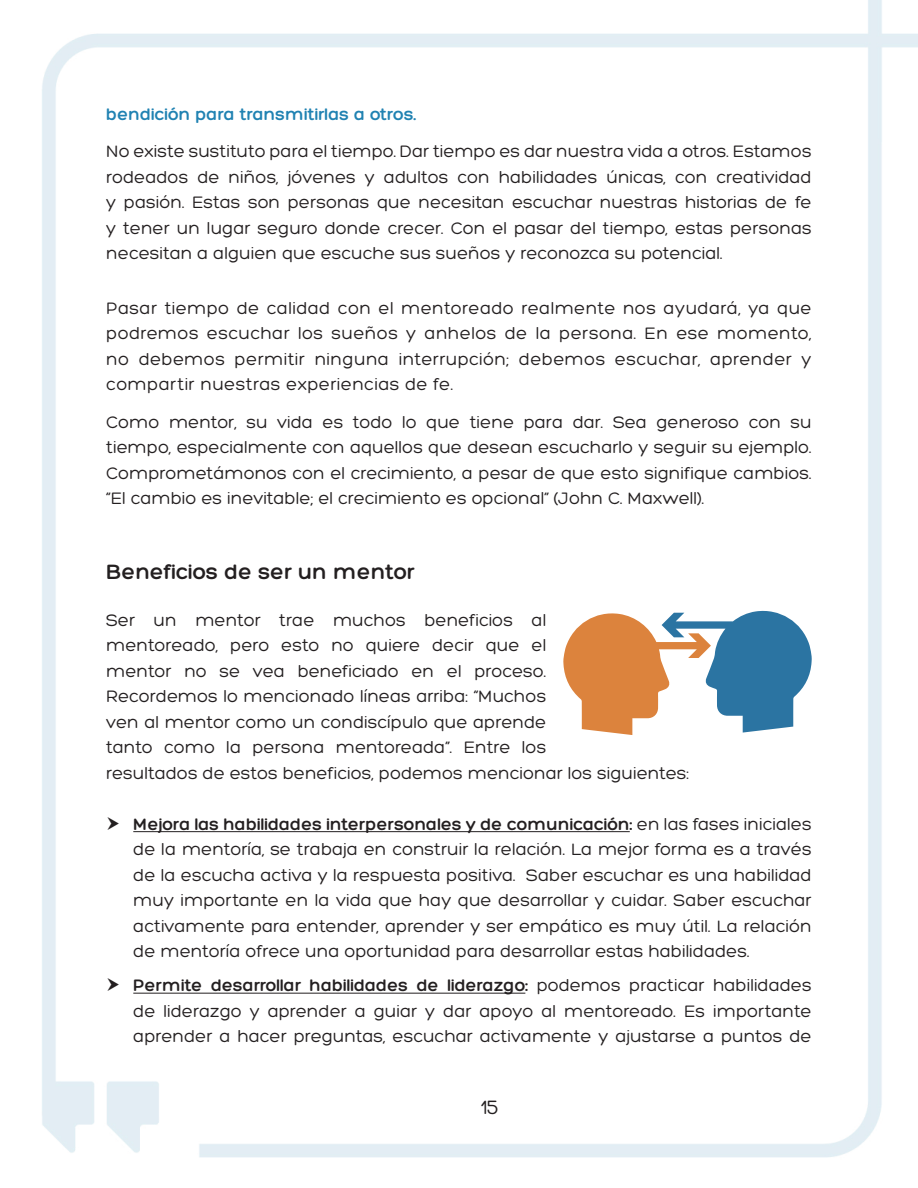
<style>
.page{position:relative;width:918px;height:1188px;background:#fff}
.page>*{position:absolute;margin:0;border:0;box-sizing:border-box;transform-origin:0 0}
.t1{font:700 22.5px "Hero";color:#231f20}
.t2{font:21px "Hero";color:#231f20}
.t3{font:18px/25.5px "Hero";color:#231f20;text-align:justify}
.t4{font:700 18px "Hero";color:#2082b2}
.s1{font-weight:700}
</style>
<div class="page">
<img style="left:42px;top:0;width:876px;height:1158px">
<hr style="left:133px;top:831px;width:497px;height:1px;background:#231f20">
<hr style="left:133px;top:993px;width:392px;height:1px;background:#231f20">
<svg style="left:563px;top:608px;width:249px;height:127px"></svg>
<svg style="left:108px;top:817px;width:11px;height:13px"></svg>
<svg style="left:108px;top:978px;width:11px;height:13px"></svg>
<p class="t4" style="left:106px;top:104px;width:311px">bendición para transmitirlas a otros.</p>
<p class="t3" style="left:106px;top:139px;width:707px">No existe sustituto para el tiempo. Dar tiempo es dar nuestra vida a otros. Estamos rodeados de niños, jóvenes y adultos con habilidades únicas, con creatividad y pasión. Estas son personas que necesitan escuchar nuestras historias de fe y tener un lugar seguro donde crecer. Con el pasar del tiempo, estas personas necesitan a alguien que escuche sus sueños y reconozca su potencial.</p>
<p class="t3" style="left:106px;top:295px;width:707px">Pasar tiempo de calidad con el mentoreado realmente nos ayudará, ya que podremos escuchar los sueños y anhelos de la persona. En ese momento, no debemos permitir ninguna interrupción; debemos escuchar, aprender y compartir nuestras experiencias de fe.</p>
<p class="t3" style="left:106px;top:409px;width:707px">Como mentor, su vida es todo lo que tiene para dar. Sea generoso con su tiempo, especialmente con aquellos que desean escucharlo y seguir su ejemplo.<br>Comprometámonos con el crecimiento, a pesar de que esto signifique cambios. “El cambio es inevitable; el crecimiento es opcional” (John C. Maxwell).</p>
<p class="t1" style="left:106px;top:560px;width:310px">Beneficios de ser un mentor</p>
<p class="t3" style="left:106px;top:607px;width:585px;text-align:left">Ser un mentor trae muchos beneficios al<br>mentoreado, pero esto no quiere decir que el<br>mentor no se vea beneficiado en el proceso.<br>Recordemos lo mencionado líneas arriba: “Muchos<br>ven al mentor como un condiscípulo que aprende<br>tanto como la persona mentoreada”. Entre los<br>resultados de estos beneficios, podemos mencionar los siguientes:</p>
<p class="t3" style="left:133px;top:811px;width:680px"><span class="s1">Mejora las habilidades interpersonales y de comunicación:</span> en las fases iniciales de la mentoría, se trabaja en construir la relación. La mejor forma es a través de la escucha activa y la respuesta positiva. Saber escuchar es una habilidad muy importante en la vida que hay que desarrollar y cuidar. Saber escuchar activamente para entender, aprender y ser empático es muy útil. La relación de mentoría ofrece una oportunidad para desarrollar estas habilidades.</p>
<p class="t3" style="left:133px;top:973px;width:680px"><span class="s1">Permite desarrollar habilidades de liderazgo:</span> podemos practicar habilidades de liderazgo y aprender a guiar y dar apoyo al mentoreado. Es importante aprender a hacer preguntas, escuchar activamente y ajustarse a puntos de</p>
<p class="t2" style="left:480px;top:1094px;width:20px">15</p>
</div>
